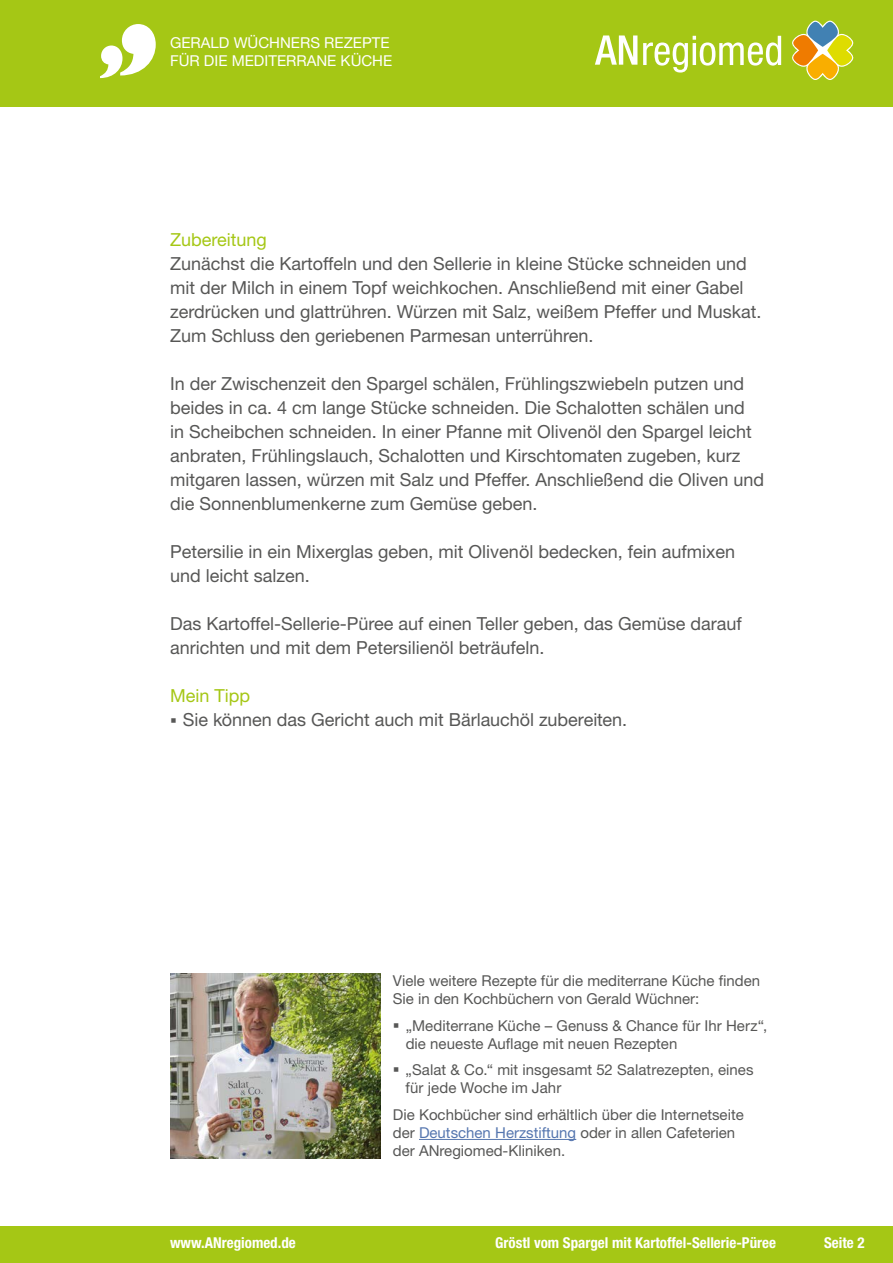
<style>
.page{position:relative;width:893px;height:1263px;background:#fff}
.page>*{position:absolute;margin:0;border:0;box-sizing:border-box;transform-origin:0 0}
.t1{font:18px/24px "Helvetica Neue LT Std";color:#575756}
.t2{font:18px "Helvetica Neue LT Std";color:#a5c715}
.t3{font:15px/18px "Helvetica Neue LT Std";color:#575756}
.t4{font:700 condensed 15px "Helvetica Neue LT Std";color:#fff}
.t5{font:15px/18px "Helvetica Neue LT Std";color:#fff}
.s1{color:#5576af}
</style>
<div class="page">
<div style="left:0;top:0;width:893px;height:106px;background:#a5c715"></div>
<svg style="left:100px;top:24px;width:56px;height:54px"></svg>
<svg style="left:595px;top:35px;width:42px;height:30px"></svg>
<svg style="left:643px;top:36px;width:138px;height:37px"></svg>
<svg style="left:792px;top:21px;width:62px;height:59px"></svg>
<hr style="left:419px;top:1139px;width:157px;height:1px;background:#5576af">
<img style="left:170px;top:974px;width:210px;height:184px">
<div style="left:0;top:1227px;width:893px;height:36px;background:#a5c715"></div>
<p class="t5" style="left:170px;top:33px;width:224px">GERALD WÜCHNERS REZEPTE<br>FÜR DIE MEDITERRANE KÜCHE</p>
<p class="t2" style="left:170px;top:229px;width:98px">Zubereitung</p>
<p class="t1" style="left:170px;top:251px;width:593px">Zunächst die Kartoffeln und den Sellerie in kleine Stücke schneiden und mit der Milch in einem Topf weichkochen. Anschließend mit einer Gabel zerdrücken und glattrühren. Würzen mit Salz, weißem Pfeffer und Muskat.<br>Zum Schluss den geriebenen Parmesan unterrühren.</p>
<p class="t1" style="left:170px;top:371px;width:596px">In der Zwischenzeit den Spargel schälen, Frühlingszwiebeln putzen und beides in ca. 4 cm lange Stücke schneiden. Die Schalotten schälen und<br>in Scheibchen schneiden. In einer Pfanne mit Olivenöl den Spargel leicht anbraten, Frühlingslauch, Schalotten und Kirschtomaten zugeben, kurz mitgaren lassen, würzen mit Salz und Pfeffer. Anschließend die Oliven und die Sonnenblumenkerne zum Gemüse geben.</p>
<p class="t1" style="left:170px;top:539px;width:566px">Petersilie in ein Mixerglas geben, mit Olivenöl bedecken, fein aufmixen und leicht salzen.</p>
<p class="t1" style="left:170px;top:611px;width:573px">Das Kartoffel-Sellerie-Püree auf einen Teller geben, das Gemüse darauf anrichten und mit dem Petersilienöl beträufeln.</p>
<p class="t2" style="left:170px;top:685px;width:82px">Mein Tipp</p>
<p class="t1" style="left:183px;top:707px;width:446px">Sie können das Gericht auch mit Bärlauchöl zubereiten.</p>
<p class="t3" style="left:393px;top:972px;width:369px">Viele weitere Rezepte für die mediterrane Küche finden<br>Sie in den Kochbüchern von Gerald Wüchner:</p>
<p class="t3" style="left:406px;top:1016px;width:363px">„Mediterrane Küche – Genuss &amp; Chance für Ihr Herz“, die neueste Auflage mit neuen Rezepten</p>
<p class="t3" style="left:406px;top:1061px;width:350px">„Salat &amp; Co.“ mit insgesamt 52 Salatrezepten, eines für jede Woche im Jahr</p>
<p class="t3" style="left:393px;top:1105px;width:352px">Die Kochbücher sind erhältlich über die Internetseite der <span class="s1">Deutschen Herzstiftung</span> oder in allen Cafeterien der ANregiomed-Kliniken.</p>
<p class="t4" style="left:170px;top:1234px;width:127px">www.ANregiomed.de</p>
<p class="t4" style="left:495px;top:1234px;width:282px">Gröstl vom Spargel mit Kartoffel-Sellerie-Püree</p>
<p class="t4" style="left:824px;top:1234px;width:42px">Seite 2</p>
</div>
